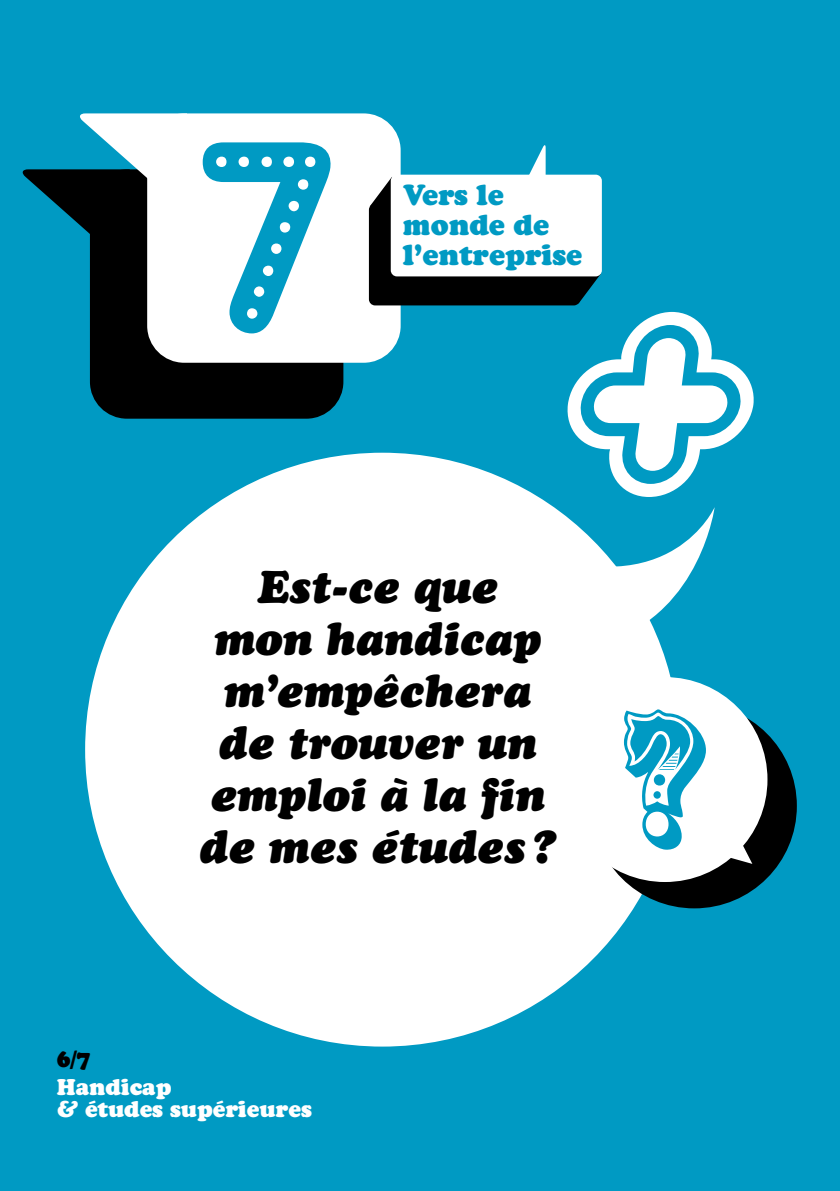
<style>
.page{position:relative;width:840px;height:1191px;background:#fff}
.page>*{position:absolute;margin:0;border:0;box-sizing:border-box;transform-origin:0 0}
.t1{font:italic 900 44px/52px "Cooper BT";color:#000;text-align:center}
.t2{font:900 28px/30px "Cooper BT";color:#009ac3}
.t3{font:900 22.2px "Cooper BT";color:#000}
.t4{font:900 22px/22px "Cooper BT";color:#fff}
</style>
<div class="page">
<div style="left:0;top:0;width:839px;height:1191px;background:#009ac3"></div>
<div style="left:90px;top:169px;width:253px;height:250px;background:#000;border-radius:37px"></div>
<div style="left:147px;top:113px;width:253px;height:250px;background:#fff;border-radius:37px"></div>
<svg style="left:22px;top:113px;width:165px;height:145px"></svg>
<svg style="left:202px;top:142px;width:129px;height:191px"></svg>
<svg style="left:513px;top:145px;width:32px;height:30px"></svg>
<svg style="left:578px;top:274px;width:22px;height:29px"></svg>
<svg style="left:369px;top:178px;width:22px;height:30px"></svg>
<div style="left:369px;top:204px;width:210px;height:101px;background:#000;border-radius:6px"></div>
<div style="left:390px;top:175px;width:211px;height:101px;background:#fff;border-radius:6px"></div>
<div style="left:85px;top:453px;width:594px;height:593px;background:#fff;border-radius:50%"></div>
<svg style="left:553px;top:507px;width:161px;height:134px"></svg>
<div style="left:591px;top:703px;width:205px;height:205px;background:#000;border-radius:50%"></div>
<div style="left:562px;top:677px;width:205px;height:205px;background:#fff;border-radius:50%"></div>
<svg style="left:623px;top:709px;width:129px;height:155px"></svg>
<svg style="left:567px;top:312px;width:187px;height:185px"></svg>
<p class="t2" style="left:402px;top:180px;width:181px">Vers le monde de l’entreprise</p>
<p class="t3" style="left:57px;top:1045px;width:35px">6/7</p>
<p class="t1" style="left:200px;top:562px;width:358px">Est-ce que<br>mon handicap m’empêchera de trouver un emploi à la fin de mes études?</p>
<p class="t4" style="left:57px;top:1076px;width:256px">Handicap<br>&amp; études supérieures</p>
</div>
